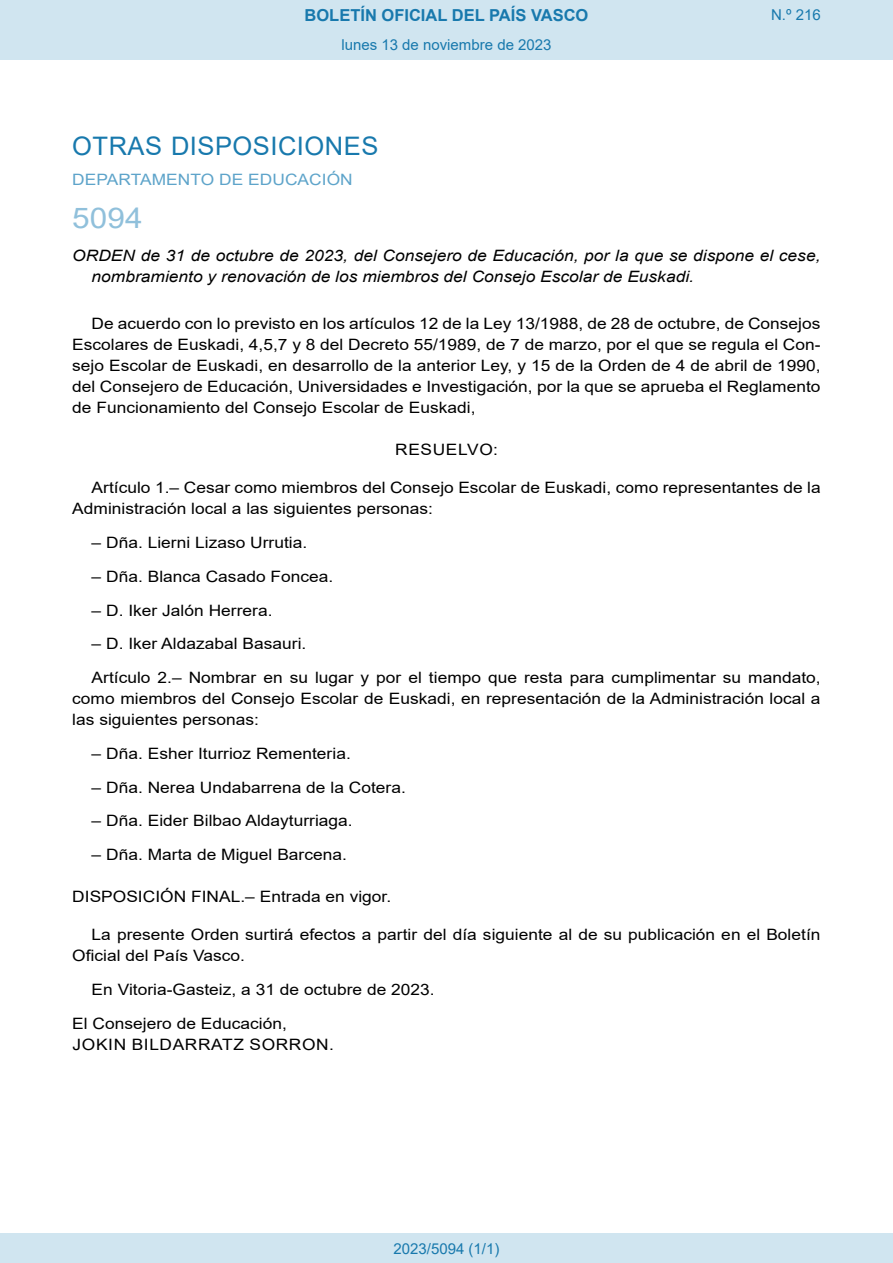
<style>
.page{position:relative;width:893px;height:1263px;background:#fff}
.page>*{position:absolute;margin:0;border:0;box-sizing:border-box;transform-origin:0 0}
.BOPVOrden{font:28.5px "Arial";color:#90c0db;scale:1.11 1}
.BOPVSeccion{font:25.5px "Arial";letter-spacing:.02em;color:#1879ad}
.t1{font:700 16.5px "Arial";color:#1879ad}
.BOPVDetalle{font:15.6px/21px "Arial";color:#000;text-align:justify;scale:1.11 1}
.BOPVTitulo{font:italic 15.6px/21px "Arial";color:#000;scale:1.11 1}
.BOPVFirmaLugFec{font:15.6px "Arial";color:#000;scale:1.11 1}
.BOPVDisposicionTitulo{font:15.6px "Arial";color:#000;scale:1.11 1}
.BOPVOrganismo{font:15.6px "Arial";letter-spacing:.005em;color:#5ea4ca;scale:1.11 1}
.BOPVFirmaPuesto{font:15.6px "Arial";color:#000;scale:1.11 1}
.BOPVFirmaNombre{font:15.6px "Arial";letter-spacing:.035em;color:#000;scale:1.11 1}
.BOPVClave{font:15.6px "Arial";letter-spacing:.035em;color:#000;scale:1.11 1}
.Paginacion_Centro{font:15px "Arial";color:#1879ad}
</style>
<div class="page">
<div style="left:0;top:0;width:893px;height:60px;background:#d0e5f0"></div>
<div style="left:0;top:1233px;width:893px;height:30px;background:#d0e5f0"></div>
<p class="t1" style="left:305px;top:3px;width:285px">BOLETÍN OFICIAL DEL PAÍS VASCO</p>
<p class="Paginacion_Centro" style="left:341px;top:35px;width:212px">lunes 13 de noviembre de 2023</p>
<p class="Paginacion_Centro" style="left:771px;top:5px;width:51px">N.º 216</p>
<p class="BOPVSeccion" style="left:72px;top:128px;width:308px">OTRAS DISPOSICIONES</p>
<p class="BOPVOrganismo" style="left:72px;top:169px;width:254px">DEPARTAMENTO DE EDUCACIÓN</p>
<p class="BOPVOrden" style="left:72px;top:198px;width:65px">5094</p>
<p class="BOPVTitulo" style="left:92px;top:246px;width:658px;text-indent:-19px">ORDEN de 31 de octubre de 2023, del Consejero de Educación, por la que se dispone el cese, nombramiento y renovación de los miembros del Consejo Escolar de Euskadi.</p>
<p class="BOPVDetalle" style="left:72px;top:313px;width:676px;text-indent:19px">De acuerdo con lo previsto en los artículos 12 de la Ley 13/1988, de 28 de octubre, de Consejos Escolares de Euskadi, 4,5,7 y 8 del Decreto 55/1989, de 7 de marzo, por el que se regula el Con&shy;sejo Escolar de Euskadi, en desarrollo de la anterior Ley, y 15 de la Orden de 4 de abril de 1990, del Consejero de Educación, Universidades e Investigación, por la que se aprueba el Reglamento de Funcionamiento del Consejo Escolar de Euskadi,</p>
<p class="BOPVClave" style="left:395px;top:439px;width:94px">RESUELVO:</p>
<p class="BOPVDetalle" style="left:72px;top:477px;width:676px;text-indent:19px">Artículo 1.– Cesar como miembros del Consejo Escolar de Euskadi, como representantes de la<br>Administración local a las siguientes personas:</p>
<p class="BOPVDetalle" style="left:92px;top:532px;width:196px">– Dña. Lierni Lizaso Urrutia.</p>
<p class="BOPVDetalle" style="left:92px;top:566px;width:219px">– Dña. Blanca Casado Foncea.</p>
<p class="BOPVDetalle" style="left:92px;top:599px;width:164px">– D. Iker Jalón Herrera.</p>
<p class="BOPVDetalle" style="left:92px;top:633px;width:195px">– D. Iker Aldazabal Basauri.</p>
<p class="BOPVDetalle" style="left:72px;top:667px;width:676px;text-indent:19px">Artículo 2.– Nombrar en su lugar y por el tiempo que resta para cumplimentar su mandato, como miembros del Consejo Escolar de Euskadi, en representación de la Administración local a las siguientes personas:</p>
<p class="BOPVDetalle" style="left:92px;top:743px;width:235px">– Dña. Esher Iturrioz Rementeria.</p>
<p class="BOPVDetalle" style="left:92px;top:776px;width:285px">– Dña. Nerea Undabarrena de la Cotera.</p>
<p class="BOPVDetalle" style="left:92px;top:810px;width:237px">– Dña. Eider Bilbao Aldayturriaga.</p>
<p class="BOPVDetalle" style="left:92px;top:844px;width:231px">– Dña. Marta de Miguel Barcena.</p>
<p class="BOPVDisposicionTitulo" style="left:72px;top:886px;width:289px">DISPOSICIÓN FINAL.– Entrada en vigor.</p>
<p class="BOPVDetalle" style="left:72px;top:924px;width:676px;text-indent:19px">La presente Orden surtirá efectos a partir del día siguiente al de su publicación en el Boletín<br>Oficial del País Vasco.</p>
<p class="BOPVFirmaLugFec" style="left:92px;top:979px;width:311px">En Vitoria-Gasteiz, a 31 de octubre de 2023.</p>
<p class="BOPVFirmaPuesto" style="left:72px;top:1013px;width:195px">El Consejero de Educación,</p>
<p class="BOPVFirmaNombre" style="left:73px;top:1034px;width:237px">JOKIN BILDARRATZ SORRON.</p>
<p class="Paginacion_Centro" style="left:393px;top:1238px;width:107px">2023/5094 (1/1)</p>
</div>
